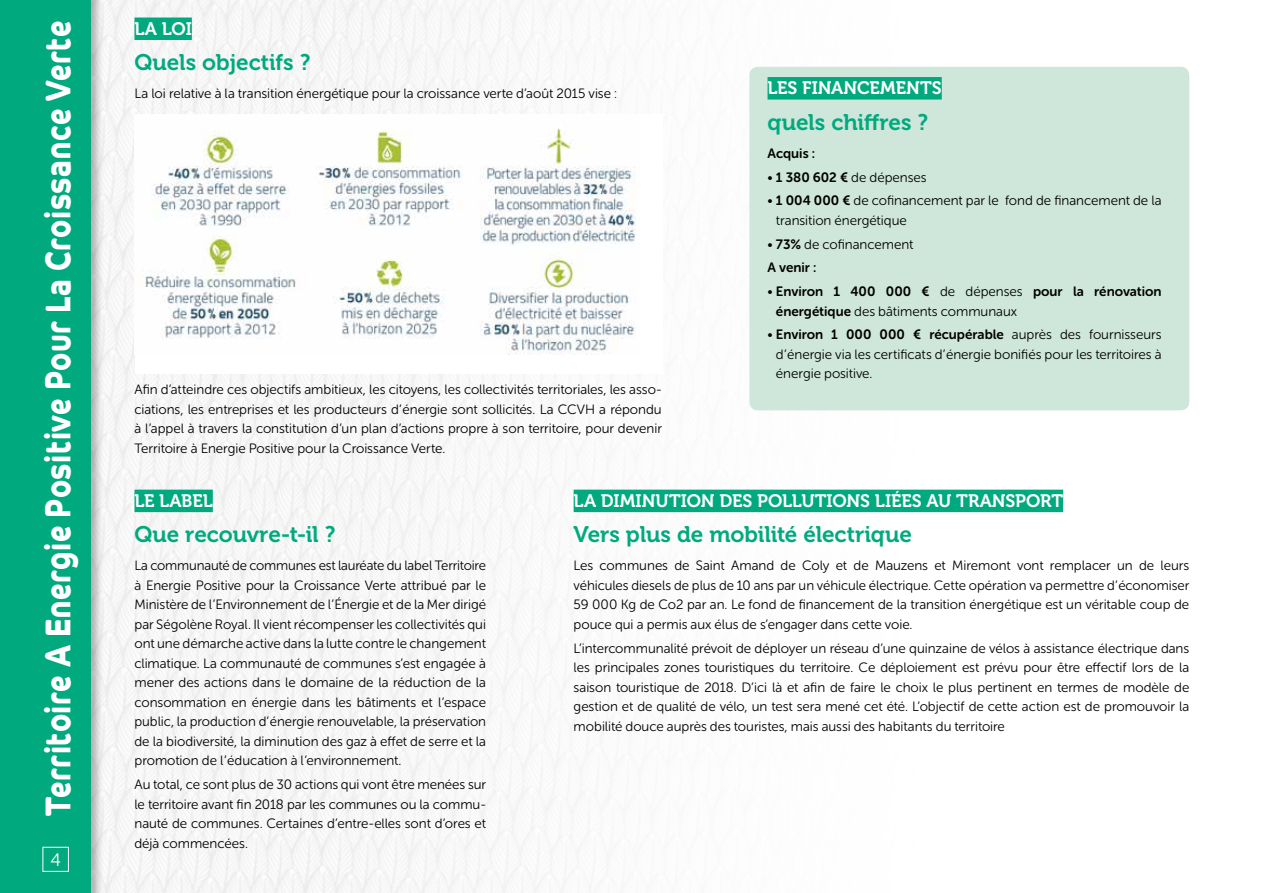
<style>
.page{position:relative;width:1263px;height:893px;background:#fff}
.page>*{position:absolute;margin:0;border:0;box-sizing:border-box;transform-origin:0 0}
.t1{font:700 36px "Co Headline";letter-spacing:.02em;color:#fff;scale:.8 1}
.t2{font:22.5px "Museo 700";letter-spacing:-.005em;color:#00a97e}
.t3{font:18px "Museo 700";color:#fff}
.t4{font:18px "Museo Sans Rounded 300";color:#fff}
.t5{font:13.5px/19.5px "Museo Sans Rounded 300";color:#000;text-align:justify}
.t6{font:13.5px "Museo Sans Rounded 700";color:#000}
.s1{font-family:"Museo Sans Rounded 700"}
.s2{font-family:"Museo Sans Rounded 300"}
</style>
<div class="page">
<div style="left:0;top:0;width:104px;height:893px;background:#000;opacity:.3"></div>
<div style="left:0;top:0;width:90px;height:893px;background:#00a97e"></div>
<div style="left:749px;top:67px;width:440px;height:343px;background:#cee7da;border-radius:9px"></div>
<div style="left:134px;top:490px;width:79px;height:22px;background:#00a97e"></div>
<div style="left:767px;top:77px;width:175px;height:23px;background:#00a97e"></div>
<div style="left:574px;top:490px;width:489px;height:22px;background:#00a97e"></div>
<div style="left:43px;top:847px;width:26px;height:25px;border:1px solid #fff"></div>
<div style="left:134px;top:18px;width:58px;height:22px;background:#00a97e"></div>
<img style="left:145px;top:128px;width:491px;height:226px">
<h1 class="t1" style="left:37px;top:816px;width:994px;rotate:-90deg">Territoire A Energie Positive Pour La Croissance Verte</h1>
<h3 class="t4" style="left:50px;top:850px;width:12px">4</h3>
<h3 class="t3" style="left:134px;top:19px;width:59px">LA LOI</h3>
<h2 class="t2" style="left:134px;top:50px;width:177px">Quels objectifs ?</h2>
<p class="t5" style="left:134px;top:84px;width:484px">La loi relative à la transition énergétique pour la croissance verte d’août 2015 vise :</p>
<p class="t5" style="left:134px;top:380px;width:529px">Afin d’atteindre ces objectifs ambitieux, les citoyens, les collectivités territoriales, les asso&shy;ciations, les entreprises et les producteurs d’énergie sont sollicités. La CCVH a répondu à l’appel à travers la constitution d’un plan d’actions propre à son territoire, pour devenir Territoire à Energie Positive pour la Croissance Verte.</p>
<h3 class="t3" style="left:767px;top:78px;width:176px">LES FINANCEMENTS</h3>
<h2 class="t2" style="left:767px;top:109px;width:162px">quels chiffres ?</h2>
<p class="t6" style="left:767px;top:146px;width:49px">Acquis :</p>
<p class="t5" style="left:767px;top:167px;width:161px">• <span class="s1">1 380 602 €</span> de dépenses</p>
<p class="t5" style="left:776px;top:191px;width:387px;text-indent:-8px">• <span class="s1">1 004 000 €</span> de cofinancement par le fond de financement de la transition énergétique</p>
<p class="t5" style="left:767px;top:234px;width:147px">• <span class="s1">73%</span> de cofinancement</p>
<p class="t6" style="left:767px;top:260px;width:50px">A venir :</p>
<p class="t6" style="left:767px;top:284px;width:395px"><span class="s2">•</span> Environ 1 400 000 € <span class="s2">de dépenses</span> pour la rénovation</p>
<p class="t5" style="left:776px;top:301px;width:243px"><span class="s1">énergétique</span> des bâtiments communaux</p>
<p class="t6" style="left:767px;top:327px;width:396px"><span class="s2">•</span> Environ 1 000 000 € récupérable <span class="s2">auprès des fournisseurs</span></p>
<p class="t5" style="left:776px;top:344px;width:387px">d’énergie via les certificats d’énergie bonifiés pour les territoires à énergie positive.</p>
<h3 class="t3" style="left:134px;top:491px;width:80px">LE LABEL</h3>
<h2 class="t2" style="left:134px;top:522px;width:203px">Que recouvre-t-il ?</h2>
<p class="t5" style="left:134px;top:556px;width:353px">La communauté de communes est lauréate du label Territoire à Energie Positive pour la Croissance Verte attribué par le Ministère de l’Environnement de l’Énergie et de la Mer dirigé par Ségolène Royal. Il vient récompenser les collectivités qui ont une démarche active dans la lutte contre le changement climatique. La communauté de communes s’est engagée à mener des actions dans le domaine de la réduction de la consommation en énergie dans les bâtiments et l’espace public, la production d’énergie renouvelable, la préservation de la biodiversité, la diminution des gaz à effet de serre et la promotion de l’éducation à l’environnement.</p>
<p class="t5" style="left:134px;top:775px;width:353px">Au total, ce sont plus de 30 actions qui vont être menées sur le territoire avant fin 2018 par les communes ou la commu&shy;nauté de communes. Certaines d’entre-elles sont d’ores et déjà commencées.</p>
<h3 class="t3" style="left:574px;top:491px;width:491px">LA DIMINUTION DES POLLUTIONS LIÉES AU TRANSPORT</h3>
<h2 class="t2" style="left:574px;top:522px;width:340px">Vers plus de mobilité électrique</h2>
<p class="t5" style="left:574px;top:556px;width:617px">Les communes de Saint Amand de Coly et de Mauzens et Miremont vont remplacer un de leurs véhicules diesels de plus de 10 ans par un véhicule électrique. Cette opération va permettre d’économiser 59 000 Kg de Co2 par an. Le fond de financement de la transition énergétique est un véritable coup de pouce qui a permis aux élus de s’engager dans cette voie.</p>
<p class="t5" style="left:574px;top:638px;width:617px">L’intercommunalité prévoit de déployer un réseau d’une quinzaine de vélos à assistance électrique dans les principales zones touristiques du territoire. Ce déploiement est prévu pour être effectif lors de la saison touristique de 2018. D’ici là et afin de faire le choix le plus pertinent en termes de modèle de gestion et de qualité de vélo, un test sera mené cet été. L’objectif de cette action est de promouvoir la mobilité douce auprès des touristes, mais aussi des habitants du territoire</p>
</div>
